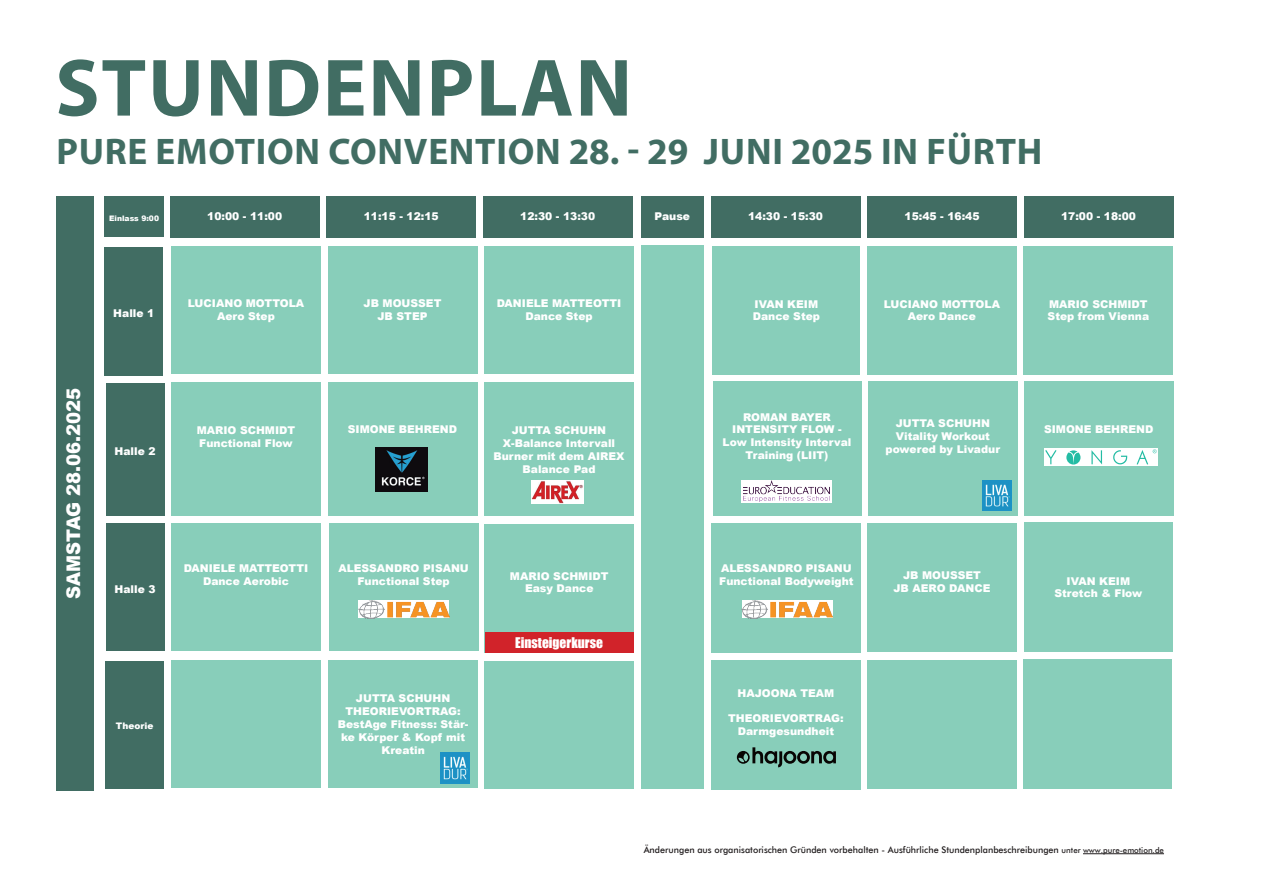
<style>
.page{position:relative;width:1263px;height:893px;background:#fff}
.page>*{position:absolute;margin:0;border:0;box-sizing:border-box;transform-origin:0 0}
.t1{font:700 82.05px "Myriad Pro";letter-spacing:.02em;color:#416d63}
.t2{font:700 37.2px "Myriad Pro";letter-spacing:.02em;color:#416d63}
.t3{font:900 18.75px "Arial";color:#fff;scale:.96 1}
.t4{font:13.5px "Impact";color:#fff}
.t5{font:900 10.65px/12.9px "Arial";color:#fff}
.t6{font:500 9.15px "Futura BT";color:#231f20}
.t7{font:900 9px "Arial";color:#fff}
.t8{font:900 7.5px "Arial";color:#fff}
.s1{font-size:8.1px}
</style>
<div class="page">
<hr style="left:1083px;top:853px;width:81px;height:1px;background:#231f20">
<div style="left:170px;top:196px;width:149px;height:42px;background:#416d63"></div>
<div style="left:104px;top:197px;width:60px;height:40px;background:#416d63"></div>
<div style="left:56px;top:196px;width:38px;height:595px;background:#416d63"></div>
<div style="left:171px;top:246px;width:150px;height:128px;background:#88ceba"></div>
<div style="left:104px;top:247px;width:59px;height:129px;background:#416d63"></div>
<div style="left:106px;top:524px;width:59px;height:127px;background:#416d63"></div>
<div style="left:105px;top:661px;width:59px;height:127px;background:#416d63"></div>
<div style="left:106px;top:383px;width:59px;height:133px;background:#416d63"></div>
<div style="left:329px;top:523px;width:149px;height:128px;background:#88ceba"></div>
<div style="left:328px;top:660px;width:150px;height:128px;background:#88ceba"></div>
<div style="left:171px;top:382px;width:150px;height:133px;background:#88ceba"></div>
<div style="left:484px;top:246px;width:150px;height:128px;background:#88ceba"></div>
<div style="left:1024px;top:522px;width:149px;height:130px;background:#88ceba"></div>
<div style="left:1023px;top:659px;width:149px;height:130px;background:#88ceba"></div>
<div style="left:484px;top:382px;width:150px;height:133px;background:#88ceba"></div>
<div style="left:328px;top:246px;width:149px;height:128px;background:#88ceba"></div>
<div style="left:171px;top:523px;width:150px;height:128px;background:#88ceba"></div>
<div style="left:171px;top:660px;width:149px;height:128px;background:#88ceba"></div>
<div style="left:328px;top:382px;width:149px;height:133px;background:#88ceba"></div>
<div style="left:485px;top:524px;width:149px;height:129px;background:#88ceba"></div>
<div style="left:484px;top:661px;width:149px;height:127px;background:#88ceba"></div>
<div style="left:713px;top:246px;width:147px;height:129px;background:#88ceba"></div>
<div style="left:642px;top:246px;width:62px;height:543px;background:#88ceba"></div>
<div style="left:867px;top:523px;width:150px;height:129px;background:#88ceba"></div>
<div style="left:867px;top:660px;width:149px;height:129px;background:#88ceba"></div>
<div style="left:713px;top:382px;width:148px;height:134px;background:#88ceba"></div>
<div style="left:867px;top:246px;width:149px;height:129px;background:#88ceba"></div>
<div style="left:1024px;top:381px;width:149px;height:134px;background:#88ceba"></div>
<div style="left:712px;top:523px;width:149px;height:129px;background:#88ceba"></div>
<div style="left:711px;top:660px;width:149px;height:129px;background:#88ceba"></div>
<div style="left:1024px;top:246px;width:149px;height:129px;background:#88ceba"></div>
<div style="left:868px;top:382px;width:149px;height:134px;background:#88ceba"></div>
<div style="left:711px;top:196px;width:149px;height:42px;background:#416d63"></div>
<div style="left:641px;top:196px;width:62px;height:42px;background:#416d63"></div>
<div style="left:483px;top:196px;width:149px;height:42px;background:#416d63"></div>
<div style="left:1024px;top:196px;width:149px;height:42px;background:#416d63"></div>
<div style="left:327px;top:196px;width:149px;height:42px;background:#416d63"></div>
<div style="left:867px;top:196px;width:150px;height:42px;background:#416d63"></div>
<img style="left:531px;top:480px;width:53px;height:23px">
<svg style="left:741px;top:480px;width:91px;height:22px"></svg>
<img style="left:744px;top:481px;width:85px;height:21px">
<div style="left:485px;top:633px;width:148px;height:20px;background:#d1232a"></div>
<img style="left:441px;top:753px;width:29px;height:30px">
<img style="left:982px;top:480px;width:29px;height:31px">
<img style="left:358px;top:601px;width:91px;height:17px">
<img style="left:742px;top:601px;width:90px;height:17px">
<img style="left:375px;top:447px;width:52px;height:44px">
<div style="left:1044px;top:448px;width:113px;height:18px;background:#fff"></div>
<svg style="left:1045px;top:450px;width:11px;height:14px"></svg>
<svg style="left:1091px;top:450px;width:11px;height:14px"></svg>
<svg style="left:1113px;top:450px;width:14px;height:14px"></svg>
<svg style="left:1066px;top:450px;width:14px;height:14px"></svg>
<svg style="left:1136px;top:449px;width:20px;height:15px"></svg>
<svg style="left:737px;top:747px;width:99px;height:20px"></svg>
<h1 class="t1" style="left:55px;top:34px;width:578px">STUNDENPLAN</h1>
<h2 class="t2" style="left:56px;top:127px;width:987px">PURE EMOTION CONVENTION 28. - 29 JUNI 2025 IN FÜRTH</h2>
<p class="t8" style="left:109px;top:213px;width:51px">Einlass 9:00</p>
<p class="t5" style="left:207px;top:210px;width:76px">10:00 - 11:00</p>
<p class="t5" style="left:364px;top:210px;width:76px">11:15 - 12:15</p>
<p class="t5" style="left:520px;top:210px;width:76px">12:30 - 13:30</p>
<p class="t5" style="left:654px;top:210px;width:37px">Pause</p>
<p class="t5" style="left:748px;top:210px;width:76px">14:30 - 15:30</p>
<p class="t5" style="left:904px;top:210px;width:76px">15:45 - 16:45</p>
<p class="t5" style="left:1061px;top:210px;width:76px">17:00 - 18:00</p>
<h3 class="t3" style="left:60px;top:599px;width:222px;rotate:-90deg">SAMSTAG 28.06.2025</h3>
<p class="t5" style="left:188px;top:296px;width:110px">Luciano Mottola</p>
<p class="t5" style="left:113px;top:306px;width:43px">Halle 1</p>
<p class="t5" style="left:217px;top:309px;width:59px">Aero Step</p>
<p class="t5" style="left:377px;top:296px;width:52px;text-indent:-14px">JB Mousset<br>JB STEP</p>
<p class="t5" style="left:497px;top:296px;width:38px">Daniele</p>
<p class="t5" style="left:552px;top:296px;width:9px">matte</p>
<p class="t5" style="left:593px;top:296px;width:30px">ott i</p>
<p class="t5" style="left:525px;top:309px;width:69px">Dance Step</p>
<p class="t5" style="left:115px;top:444px;width:43px">Halle 2</p>
<p class="t5" style="left:197px;top:424px;width:98px">Mario Schm idt<br>Functional Flow</p>
<p class="t5" style="left:348px;top:423px;width:111px">Simone Behrend</p>
<p class="t5" style="left:512px;top:424px;width:25px">Jutta</p>
<p class="t5" style="left:554px;top:424px;width:53px">Schuhn</p>
<p class="t5" style="left:503px;top:436px;width:114px">X-Balance I ntervall</p>
<p class="t5" style="left:493px;top:449px;width:133px">Burner mit dem AIREX</p>
<p class="t5" style="left:522px;top:462px;width:74px">Balance Pad</p>
<p class="t5" style="left:115px;top:582px;width:43px">Halle 3</p>
<p class="t5" style="left:203px;top:561px;width:107px;text-indent:77px">ott i<br>Dance Aerobic</p>
<p class="t5" style="left:184px;top:561px;width:38px">Daniele</p>
<p class="t5" style="left:239px;top:561px;width:9px">matte</p>
<p class="t5" style="left:338px;top:561px;width:17px">Alessa</p>
<p class="t5" style="left:357px;top:561px;width:113px;text-indent:28px">ndro Pisanu<br>Functional Step</p>
<p class="t7" style="left:116px;top:720px;width:39px">Theorie</p>
<p class="t5" style="left:356px;top:692px;width:25px">Jutta</p>
<p class="t5" style="left:399px;top:692px;width:53px">Schuhn</p>
<p class="t5" style="left:346px;top:705px;width:33px">THEORI</p>
<p class="t5" style="left:391px;top:705px;width:71px">EVORTRAG:</p>
<p class="t5" style="left:338px;top:718px;width:132px">BestAge Fitness: Stär-</p>
<p class="t5" style="left:341px;top:730px;width:126px">ke Körper &amp; Kopf mit</p>
<p class="t5" style="left:381px;top:743px;width:45px">Kreatin</p>
<p class="t5" style="left:510px;top:569px;width:97px;text-align:center">Mario Schm idt<br>Easy Dance</p>
<p class="t4" style="left:515px;top:632px;width:89px">Einsteigerkurse</p>
<p class="t5" style="left:753px;top:297px;width:69px;text-indent:22px">n Keim<br>Dance Step</p>
<p class="t5" style="left:754px;top:297px;width:8px">Iva</p>
<p class="t5" style="left:908px;top:297px;width:86px;text-indent:-24px">Luciano Mottola<br>Aero Dance</p>
<p class="t5" style="left:723px;top:410px;width:130px;text-align:center">Roman Bayer<br>INTENSITY FLOW -<br>Low I ntensity I nterval<br>Training (LIIT)</p>
<p class="t5" style="left:896px;top:416px;width:25px">Jutta</p>
<p class="t5" style="left:938px;top:416px;width:53px">Schuhn</p>
<p class="t5" style="left:896px;top:429px;width:96px">Vitality Workout</p>
<p class="t5" style="left:885px;top:442px;width:116px">powered by Livadur</p>
<p class="t5" style="left:719px;top:562px;width:136px;text-align:right">ndro Pisanu<br>Functional Bodyweight</p>
<p class="t5" style="left:721px;top:562px;width:17px">Alessa</p>
<p class="t5" style="left:737px;top:686px;width:9px">haj</p>
<p class="t5" style="left:762px;top:686px;width:56px">oona Team</p>
<p class="t5" style="left:728px;top:712px;width:33px">THEORI</p>
<p class="t5" style="left:738px;top:712px;width:107px;text-indent:36px">EVORTRAG:<br>Darmgesundheit</p>
<p class="t5" style="left:893px;top:568px;width:99px;text-indent:10px">JB Mousset<br>JB AERO DANCE</p>
<p class="t5" style="left:1047px;top:297px;width:103px">Mario Schm idt<br>Step from Vienna</p>
<p class="t5" style="left:1044px;top:422px;width:111px">Simone Behrend</p>
<p class="t5" style="left:1054px;top:574px;width:89px;text-indent:32px">n Keim<br>Stretch &amp; Flow</p>
<p class="t5" style="left:1066px;top:574px;width:8px">Iva</p>
<p class="t6" style="left:644px;top:844px;width:522px">Änderungen aus organisatorischen Gründen vorbehalten - Ausführliche Stundenplanbeschreibungen <span class="s1">unter www.pure-emotion.de</span></p>
</div>
